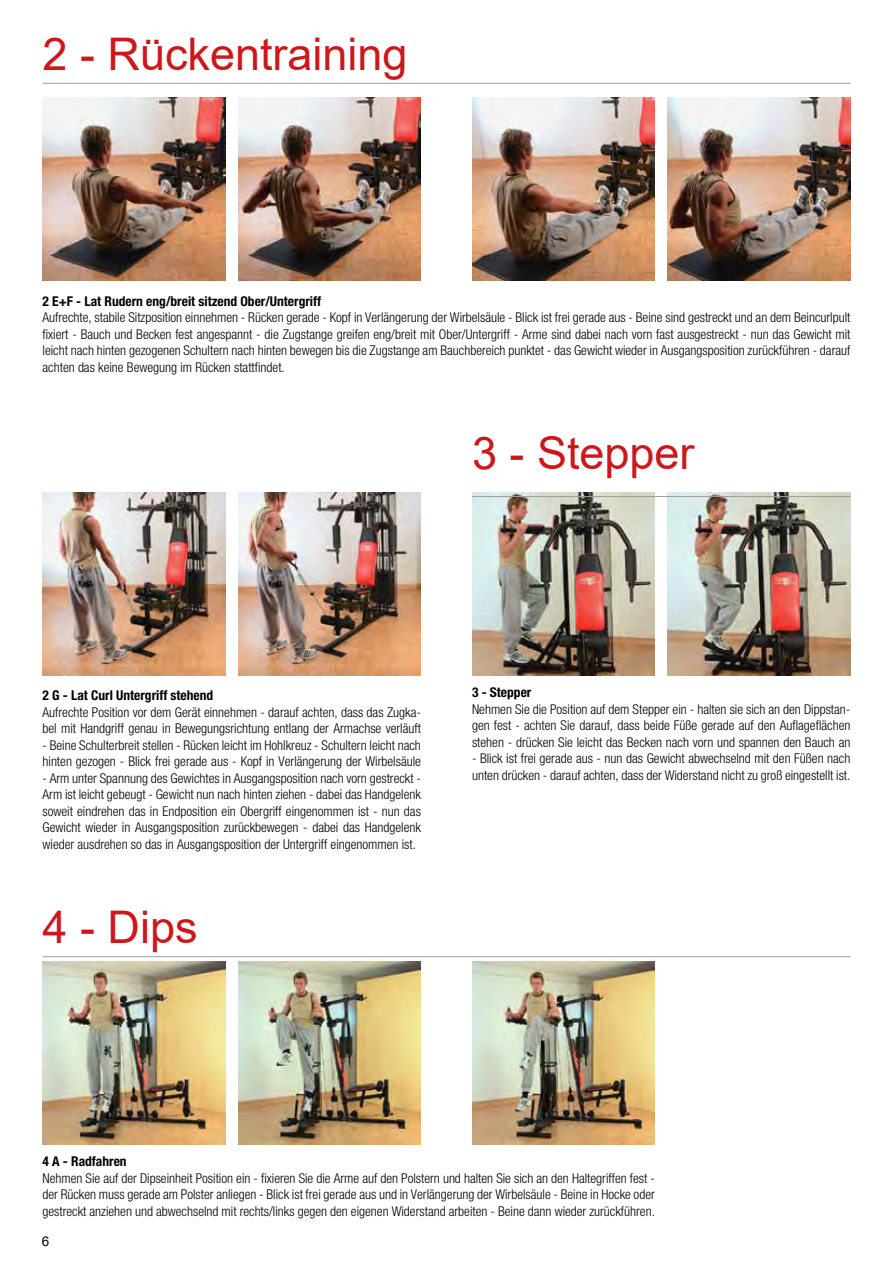
<style>
.page{position:relative;width:893px;height:1263px;background:#fff}
.page>*{position:absolute;margin:0;border:0;box-sizing:border-box;transform-origin:0 0}
.t1{font:45px "Arial";color:#cd171a}
.t2{font:300 condensed 13.5px/16.5px "Helvetica Neue";color:#000;text-align:justify}
.t3{font:700 condensed 13.5px "Helvetica Neue";color:#000}
.t4{font:13.5px "Arial";color:#000}
</style>
<div class="page">
<hr style="left:43px;top:83px;width:807px;height:1px;background:#9d9d9c">
<img style="left:43px;top:492px;width:182px;height:183px">
<img style="left:472px;top:98px;width:183px;height:183px">
<img style="left:238px;top:492px;width:183px;height:183px">
<img style="left:668px;top:98px;width:182px;height:183px">
<img style="left:43px;top:98px;width:182px;height:183px">
<img style="left:238px;top:98px;width:183px;height:183px">
<img style="left:472px;top:492px;width:183px;height:183px">
<img style="left:668px;top:492px;width:182px;height:183px">
<hr style="left:472px;top:496px;width:378px;height:1px;background:#9d9d9c">
<hr style="left:43px;top:956px;width:807px;height:1px;background:#9d9d9c">
<img style="left:43px;top:961px;width:182px;height:183px">
<img style="left:238px;top:961px;width:183px;height:183px">
<img style="left:472px;top:961px;width:183px;height:183px">
<h1 class="t1" style="left:43px;top:23px;width:367px">2 - Rückentraining</h1>
<p class="t3" style="left:43px;top:293px;width:280px">2 E+F - Lat Rudern eng/breit sitzend Ober/Untergriff</p>
<p class="t2" style="left:43px;top:309px;width:809px">Aufrechte, stabile Sitzposition einnehmen - Rücken gerade - Kopf in Verlängerung der Wirbelsäule - Blick ist frei gerade aus - Beine sind gestreckt und an dem Beincurlpult fixiert - Bauch und Becken fest angespannt - die Zugstange greifen eng/breit mit Ober/Untergriff - Arme sind dabei nach vorn fast ausgestreckt - nun das Gewicht mit leicht nach hinten gezogenen Schultern nach hinten bewegen bis die Zugstange am Bauchbereich punktet - das Gewicht wieder in Ausgangsposition zurückführen - darauf achten das keine Bewegung im Rücken stattfindet.</p>
<h1 class="t1" style="left:472px;top:422px;width:224px">3 - Stepper</h1>
<p class="t3" style="left:43px;top:687px;width:172px">2 G - Lat Curl Untergriff stehend</p>
<p class="t2" style="left:43px;top:704px;width:380px">Aufrechte Position vor dem Gerät einnehmen - darauf achten, dass das Zugka&shy;bel mit Handgriff genau in Bewegungsrichtung entlang der Armachse verläuft</p>
<p class="t2" style="left:43px;top:737px;width:380px">- Beine Schulterbreit stellen - Rücken leicht im Hohlkreuz - Schultern leicht nach hinten gezogen - Blick frei gerade aus - Kopf in Verlängerung der Wirbelsäule</p>
<p class="t2" style="left:43px;top:770px;width:380px">- Arm unter Spannung des Gewichtes in Ausgangsposition nach vorn gestreckt - Arm ist leicht gebeugt - Gewicht nun nach hinten ziehen - dabei das Handgelenk soweit eindrehen das in Endposition ein Obergriff eingenommen ist - nun das Gewicht wieder in Ausgangsposition zurückbewegen - dabei das Handgelenk wieder ausdrehen so das in Ausgangsposition der Untergriff eingenommen ist.</p>
<h1 class="t1" style="left:43px;top:896px;width:157px">4 - Dips</h1>
<p class="t3" style="left:472px;top:684px;width:61px">3 - Stepper</p>
<p class="t2" style="left:472px;top:701px;width:380px">Nehmen Sie die Position auf dem Stepper ein - halten sie sich an den Dippstan&shy;gen fest - achten Sie darauf, dass beide Füße gerade auf den Auflageflächen stehen - drücken Sie leicht das Becken nach vorn und spannen den Bauch an</p>
<p class="t2" style="left:472px;top:750px;width:380px">- Blick ist frei gerade aus - nun das Gewicht abwechselnd mit den Füßen nach unten drücken - darauf achten, dass der Widerstand nicht zu groß eingestellt ist.</p>
<p class="t3" style="left:43px;top:1153px;width:86px">4 A - Radfahren</p>
<p class="t2" style="left:43px;top:1169px;width:614px">Nehmen Sie auf der Dipseinheit Position ein - fixieren Sie die Arme auf den Polstern und halten Sie sich an den Haltegriffen fest - der Rücken muss gerade am Polster anliegen - Blick ist frei gerade aus und in Verlängerung der Wirbelsäule - Beine in Hocke oder gestreckt anziehen und abwechselnd mit rechts/links gegen den eigenen Widerstand arbeiten - Beine dann wieder zurückführen.</p>
<p class="t4" style="left:42px;top:1232px;width:9px">6</p>
</div>
